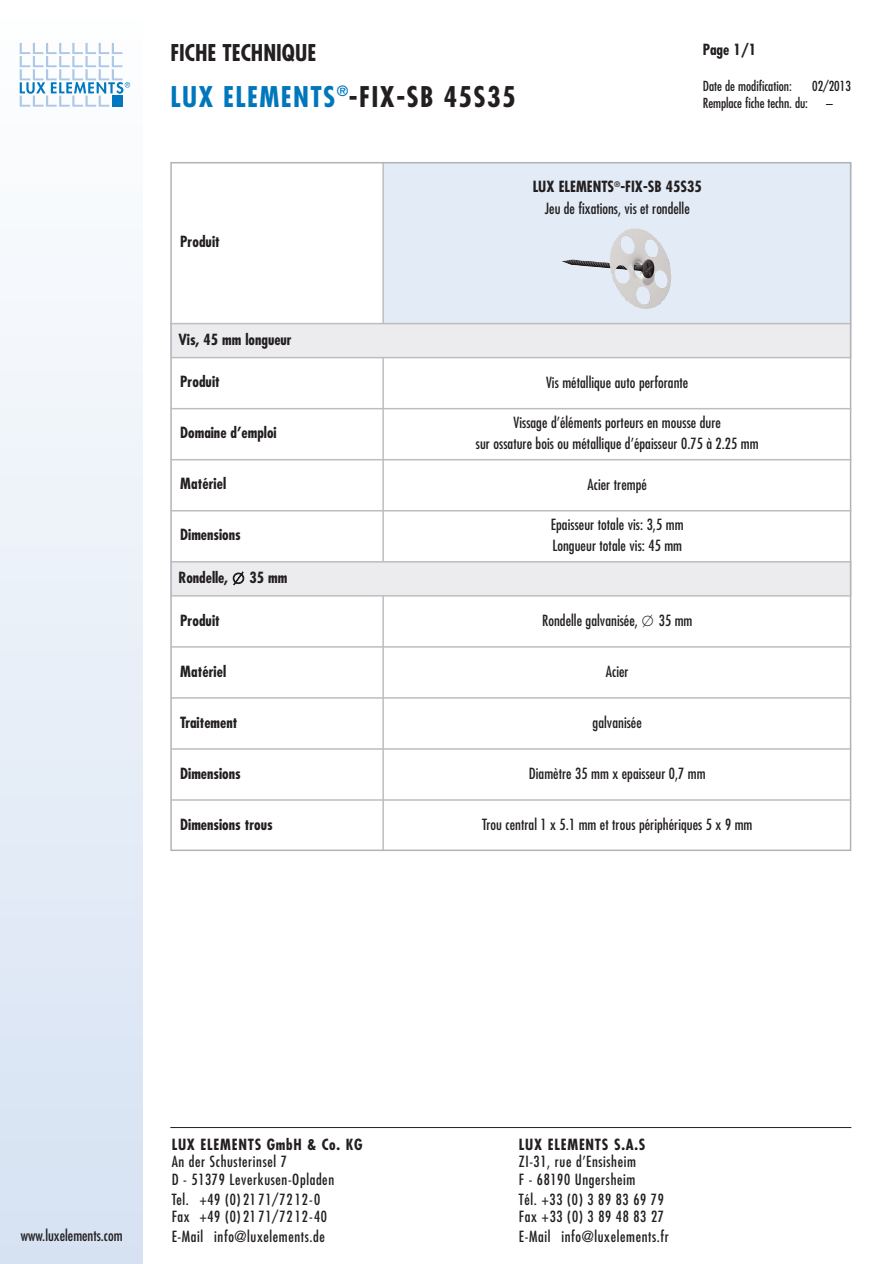
<style>
.page{position:relative;width:894px;height:1264px;background:#fff}
.page>*{position:absolute;margin:0;border:0;box-sizing:border-box;transform-origin:0 0}
.t1{font:700 condensed 27.75px "Futura";letter-spacing:.05em;color:#231f20}
.t2{font:700 condensed 22.5px "Futura";color:#231f20}
.t3{font:condensed 15px/21px "Futura";letter-spacing:.005em;color:#231f20;text-align:center}
.t4{font:condensed 15px/17.5px "Futura";letter-spacing:.04em;color:#231f20}
.t5{font:700 condensed 15px "Futura";color:#231f20}
.t6{font:700 condensed 15px "Futura";letter-spacing:.05em;color:#231f20}
.t7{font:condensed 13.5px "Futura";letter-spacing:-.005em;color:#231f20}
.t8{font:condensed 13.5px "Futura";color:#1c1b1e}
.s1{color:#0077bc}
.s2{font-weight:700}
.s3{font-family:"European Pi Two";font-weight:400;font-stretch:normal}
.s4{font-family:"European Pi Two";font-stretch:normal}
</style>
<div class="page">
<div style="left:383px;top:162px;width:467px;height:161px;background:#e3ebf6"></div>
<hr style="left:382px;top:162px;width:2px;height:689px;background:#bcbdc0">
<div style="left:170px;top:323px;width:680px;height:35px;background:#ececee"></div>
<div style="left:170px;top:562px;width:680px;height:34px;background:#ececee"></div>
<hr style="left:170px;top:1127px;width:680px;height:1px;background:#231f20">
<div style="left:0;top:0;width:143px;height:1263px;background:linear-gradient(to bottom,#fefefe,#d6e2f2)"></div>
<svg style="left:20px;top:43px;width:110px;height:64px"></svg>
<img style="left:562px;top:228px;width:109px;height:81px">
<hr style="left:170px;top:323px;width:680px;height:1px;background:#bcbdc0">
<hr style="left:170px;top:357px;width:680px;height:1px;background:#bcbdc0">
<hr style="left:170px;top:408px;width:680px;height:1px;background:#bcbdc0">
<hr style="left:170px;top:459px;width:680px;height:1px;background:#bcbdc0">
<hr style="left:170px;top:510px;width:680px;height:1px;background:#bcbdc0">
<hr style="left:170px;top:561px;width:680px;height:1px;background:#bcbdc0">
<hr style="left:170px;top:646px;width:680px;height:1px;background:#bcbdc0">
<hr style="left:170px;top:697px;width:680px;height:1px;background:#bcbdc0">
<hr style="left:170px;top:748px;width:680px;height:1px;background:#bcbdc0">
<hr style="left:170px;top:799px;width:680px;height:1px;background:#bcbdc0">
<hr style="left:170px;top:595px;width:680px;height:1px;background:#bcbdc0">
<h2 class="t2" style="left:170px;top:43px;width:147px">FICHE TECHNIQUE</h2>
<p class="t5" style="left:702px;top:43px;width:55px">Page 1/1</p>
<p class="t7" style="left:702px;top:79px;width:91px">Date de modification:</p>
<p class="t8" style="left:811px;top:79px;width:40px">02/2013</p>
<p class="t7" style="left:702px;top:97px;width:107px">Remplace fiche techn. du:</p>
<p class="t8" style="left:825px;top:97px;width:8px">–</p>
<h1 class="t1" style="left:170px;top:84px;width:347px"><span class="s1">LUX ELEMENTS</span><sup>®</sup>-FIX-SB 45S35</h1>
<p class="t5" style="left:180px;top:235px;width:41px">Produit</p>
<p class="t5" style="left:178px;top:333px;width:115px">Vis, 45 mm longueur</p>
<p class="t3" style="left:532px;top:177px;width:170px;line-height:22.2px"><span class="s2">LUX ELEMENTS</span><sup>®</sup><span class="s2">-FIX-SB 45S35<br></span>Jeu de fixations, vis et rondelle</p>
<p class="t5" style="left:180px;top:375px;width:41px">Produit</p>
<p class="t3" style="left:546px;top:373px;width:144px">Vis métallique auto perforante</p>
<p class="t3" style="left:475px;top:413px;width:284px">Vissage d’éléments porteurs en mousse dure<br>sur ossature bois ou métallique d’épaisseur 0.75 à 2.25 mm</p>
<p class="t5" style="left:180px;top:426px;width:98px">Domaine d’emploi</p>
<p class="t5" style="left:180px;top:477px;width:47px">Matériel</p>
<p class="t3" style="left:587px;top:475px;width:61px">Acier trempé</p>
<p class="t3" style="left:550px;top:515px;width:134px;text-align:left">Epaisseur totale vis: 3,5 mm<br>Longueur totale vis: 45 mm</p>
<p class="t5" style="left:180px;top:528px;width:62px">Dimensions</p>
<p class="t5" style="left:178px;top:571px;width:110px">Rondelle, <span class="s3">-</span> 35 mm</p>
<p class="t5" style="left:180px;top:613px;width:41px">Produit</p>
<p class="t3" style="left:541px;top:611px;width:152px">Rondelle galvanisée, <span class="s4">-</span> 35 mm</p>
<p class="t5" style="left:180px;top:664px;width:47px">Matériel</p>
<p class="t3" style="left:605px;top:662px;width:24px">Acier</p>
<p class="t5" style="left:180px;top:715px;width:59px">Traitement</p>
<p class="t3" style="left:592px;top:713px;width:51px">galvanisée</p>
<p class="t5" style="left:180px;top:766px;width:62px">Dimensions</p>
<p class="t3" style="left:528px;top:764px;width:178px">Diamètre 35 mm x epaisseur 0,7 mm</p>
<p class="t5" style="left:180px;top:817px;width:94px">Dimensions trous</p>
<p class="t3" style="left:482px;top:815px;width:272px">Trou central 1 x 5.1 mm et trous périphériques 5 x 9 mm</p>
<p class="t3" style="left:21px;top:1226px;width:103px">www.luxelements.com</p>
<p class="t6" style="left:172px;top:1137px;width:192px">LUX ELEMENTS GmbH &amp; Co. KG</p>
<p class="t4" style="left:172px;top:1154px;width:164px">An der Schusterinsel 7<br>D - 51379 Leverkusen-Opladen</p>
<p class="t4" style="left:172px;top:1191px;width:157px">Tel. +49 (0) 21 71/72 12-0<br>Fax +49 (0) 21 71/72 12-40</p>
<p class="t4" style="left:172px;top:1228px;width:155px">E-Mail info@luxelements.de</p>
<p class="t6" style="left:518px;top:1137px;width:128px">LUX ELEMENTS S.A.S</p>
<p class="t4" style="left:518px;top:1154px;width:118px">ZI-31, rue d’Ensisheim<br>F - 68190 Ungersheim</p>
<p class="t4" style="left:518px;top:1191px;width:146px">Tél. +33 (0) 3 89 83 69 79<br>Fax +33 (0) 3 89 48 83 27</p>
<p class="t4" style="left:518px;top:1228px;width:151px">E-Mail info@luxelements.fr</p>
</div>
